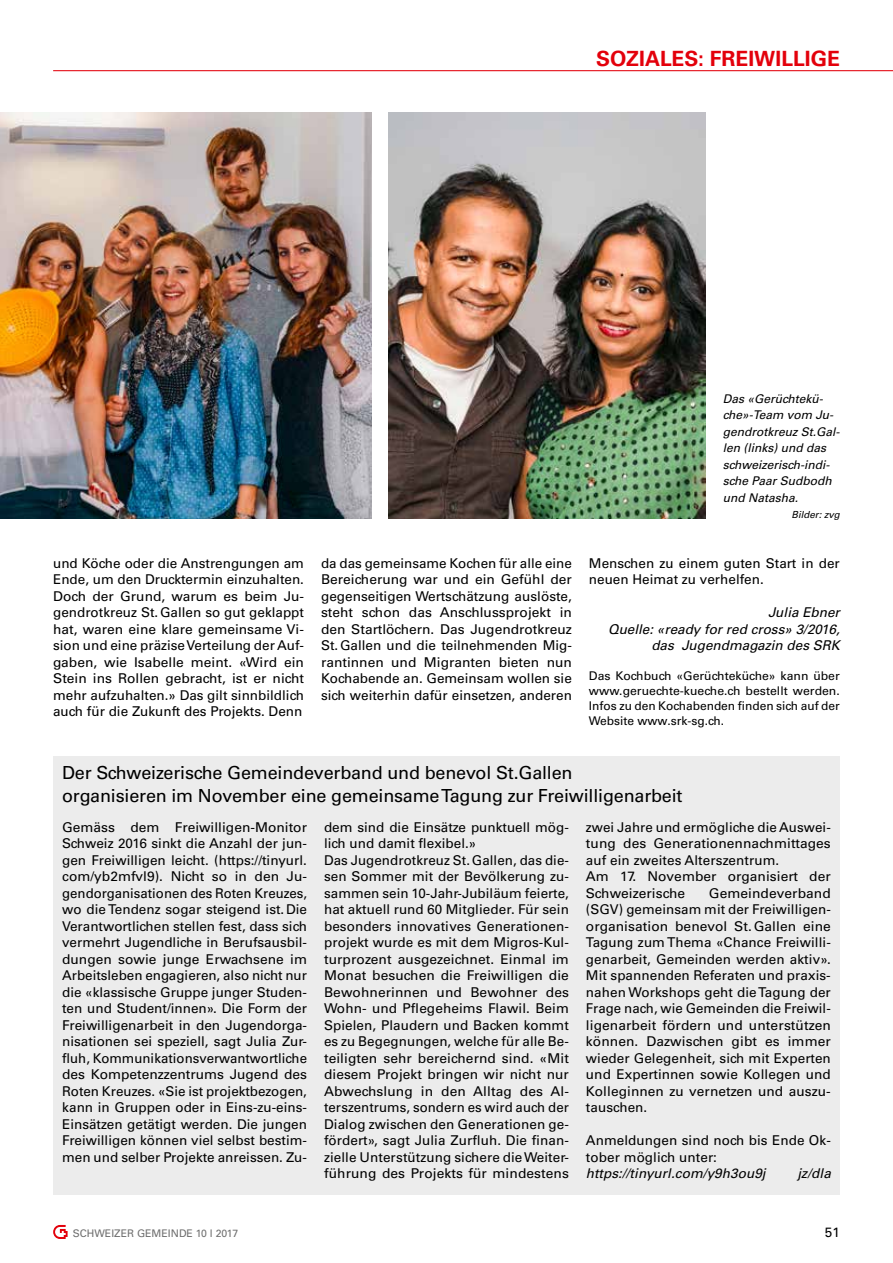
<style>
.page{position:relative;width:893px;height:1263px;background:#fff}
.page>*{position:absolute;margin:0;border:0;box-sizing:border-box;transform-origin:0 0}
.t1{font:700 21px "Univers LT Std";color:#e3000b}
.t2{font:18px/22.5px "Univers LT Std";letter-spacing:-.01em;color:#000}
.t3{font:13.5px/16.5px "Univers LT Std";letter-spacing:.005em;color:#000;text-align:justify}
.t4{font:italic 13.5px/16.5px "Univers LT Std";color:#000;text-align:right}
.t5{font:12px/15px "Univers LT Std";color:#000;text-align:justify}
.t6{font:italic 12px/16.5px "Univers LT Std";color:#000}
.t7{font:10.5px "Univers LT Std";color:#6e6e6e}
.t8{font:italic 9.75px "Univers LT Std";color:#000}
</style>
<div class="page">
<hr style="left:53px;top:70px;width:840px;height:1px;background:#e3000b">
<svg style="left:53px;top:1225px;width:15px;height:14px"></svg>
<img style="left:388px;top:112px;width:318px;height:406px">
<div style="left:53px;top:756px;width:787px;height:439px;background:#ececec"></div>
<img style="left:0;top:112px;width:371px;height:406px">
<h1 class="t1" style="left:596px;top:46px;width:245px">SOZIALES: FREIWILLIGE</h1>
<p class="t6" style="left:723px;top:390px;width:118px">Das «Gerüchtekü&shy;che»-Team vom Ju&shy;gendrotkreuz St.Gal&shy;len (links) und das schweizerisch-indi&shy;sche Paar Sudbodh und Natasha.</p>
<p class="t8" style="left:792px;top:509px;width:50px">Bilder: zvg</p>
<p class="t3" style="left:53px;top:555px;width:252px">und Köche oder die Anstrengungen am Ende, um den Drucktermin einzuhalten.<br>Doch der Grund, warum es beim Ju&shy;gendrotkreuz St.Gallen so gut geklappt hat, waren eine klare gemeinsame Vi&shy;sion und eine präzise Verteilung der Auf&shy;gaben, wie Isabelle meint. «Wird ein Stein ins Rollen gebracht, ist er nicht mehr aufzuhalten.» Das gilt sinnbildlich auch für die Zukunft des Projekts. Denn</p>
<p class="t3" style="left:321px;top:555px;width:252px">da das gemeinsame Kochen für alle eine Bereicherung war und ein Gefühl der gegenseitigen Wertschätzung auslöste, steht schon das Anschlussprojekt in den Startlöchern. Das Jugendrotkreuz St.Gallen und die teilnehmenden Mig&shy;rantinnen und Migranten bieten nun Kochabende an. Gemeinsam wollen sie sich weiterhin dafür einsetzen, anderen</p>
<p class="t3" style="left:589px;top:555px;width:252px">Menschen zu einem guten Start in der neuen Heimat zu verhelfen.</p>
<p class="t4" style="left:608px;top:604px;width:233px">Julia Ebner<br>Quelle: «ready for red cross» 3/2016, das Jugendmagazin des SRK</p>
<p class="t5" style="left:589px;top:668px;width:252px">Das Kochbuch «Gerüchteküche» kann über www.geruechte-kueche.ch bestellt werden.<br>Infos zu den Kochabenden finden sich auf der Website www.srk-sg.ch.</p>
<h2 class="t2" style="left:62px;top:762px;width:622px">Der Schweizerische Gemeindeverband und benevol St.Gallen<br>organisieren im November eine gemeinsame Tagung zur Freiwilligenarbeit</h2>
<p class="t3" style="left:62px;top:819px;width:246px">Gemäss dem Freiwilligen-Monitor Schweiz 2016 sinkt die Anzahl der jun&shy;gen Freiwilligen leicht. (https://tinyurl. com/yb2mfvl9). Nicht so in den Ju&shy;gendorganisationen des Roten Kreuzes, wo die Tendenz sogar steigend ist.Die Verantwortlichen stellen fest, dass sich vermehrt Jugendliche in Berufsausbil&shy;dungen sowie junge Erwachsene im Arbeitsleben engagieren, also nicht nur die «klassische Gruppe junger Studen&shy;ten und Student/innen». Die Form der Freiwilligenarbeit in den Jugendorga&shy;nisationen sei speziell, sagt Julia Zur&shy;fluh, Kommunikationsverwantwortliche des Kompetenzzentrums Jugend des Roten Kreuzes. «Sie ist projektbezogen, kann in Gruppen oder in Eins-zu-eins-Einsätzen getätigt werden. Die jungen Freiwilligen können viel selbst bestim&shy;men und selber Projekte anreissen. Zu-</p>
<p class="t3" style="left:324px;top:819px;width:246px;text-align:left">dem sind die Einsätze punktuell mög&shy;lich und damit flexibel.»<br>Das Jugendrotkreuz St.Gallen, das die&shy;sen Sommer mit der Bevölkerung zu&shy;sammen sein 10-Jahr-Jubiläum feierte, hat aktuell rund 60 Mitglieder. Für sein besonders innovatives Generationen&shy;projekt wurde es mit dem Migros-Kul&shy;turprozent ausgezeichnet. Einmal im Monat besuchen die Freiwilligen die Bewohnerinnen und Bewohner des Wohn- und Pflegeheims Flawil. Beim Spielen, Plaudern und Backen kommt es zu Begegnungen, welche für alle Be&shy;teiligten sehr bereichernd sind. «Mit diesem Projekt bringen wir nicht nur Abwechslung in den Alltag des Al&shy;terszentrums, sondern es wird auch der Dialog zwischen den Generationen ge&shy;fördert», sagt Julia Zurfluh. Die finan&shy;zielle Unterstützung sichere die Weiter&shy;führung des Projekts für mindestens</p>
<p class="t3" style="left:586px;top:819px;width:246px;text-align:left">zwei Jahre und ermögliche die Auswei&shy;tung des Generationennachmittages auf ein zweites Alterszentrum.<br>Am 17. November organisiert der<br>Schweizerische</p>
<p class="t3" style="left:586px;top:885px;width:246px;text-indent:123px">Gemeindeverband (SGV) gemeinsam mit der Freiwilligen&shy;organisation benevol St.Gallen eine Tagung zum Thema «Chance Freiwilli&shy;genarbeit, Gemeinden werden aktiv».<br>Mit spannenden Referaten und praxis&shy;nahen Workshops geht die Tagung der Frage nach, wie Gemeinden die Freiwil&shy;ligenarbeit fördern und unterstützen können. Dazwischen gibt es immer wieder Gelegenheit, sich mit Experten und Expertinnen sowie Kollegen und Kolleginnen zu vernetzen und auszu&shy;tauschen.</p>
<p class="t3" style="left:586px;top:1132px;width:246px">Anmeldungen sind noch bis Ende Ok&shy;tober möglich unter:</p>
<p class="t4" style="left:586px;top:1165px;width:181px">https://tinyurl.com/y9h3ou9j</p>
<p class="t4" style="left:797px;top:1165px;width:35px">jz/dla</p>
<p class="t7" style="left:73px;top:1227px;width:167px">SCHWEIZER GEMEINDE 10 l 2017</p>
<p class="t3" style="left:825px;top:1224px;width:17px">51</p>
</div>
